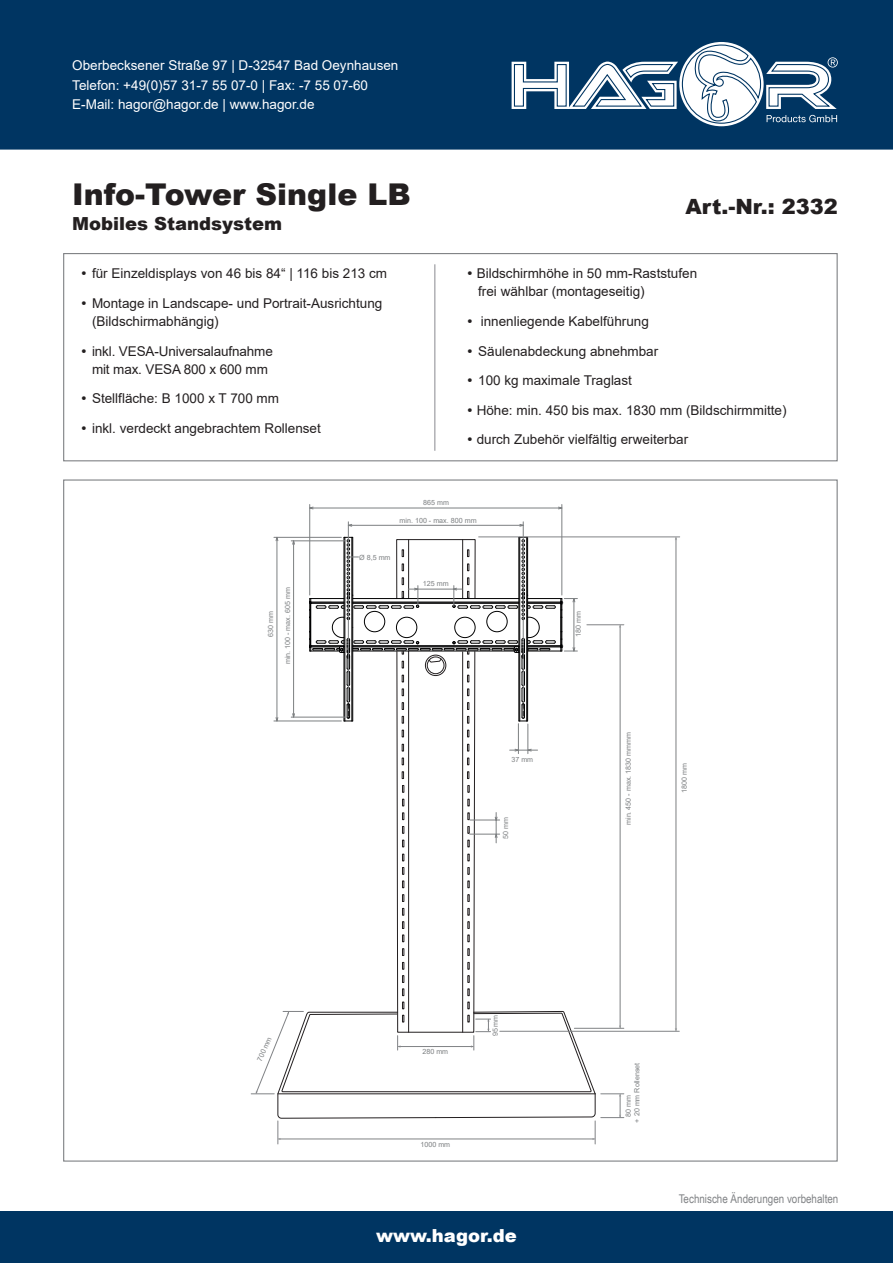
<style>
.page{position:relative;width:893px;height:1263px;background:#fff}
.page>*{position:absolute;margin:0;border:0;box-sizing:border-box;transform-origin:0 0}
.t1{font:900 30px "Arial";color:#231f20}
.t2{font:900 21px "Arial";color:#231f20}
.t3{font:900 18px "Arial";color:#231f20}
.t4{font:900 18px "Arial";color:#fff}
.t5{font:13.5px/29.5px "Arial";color:#231f20}
.t6{font:13.5px/19.5px "Arial";color:#fff}
.t7{font:12px "Arial Narrow";color:#808285}
.t8{font:7.2px/8.6px "Arial";color:#7c7f81}
</style>
<div class="page">
<div style="left:0;top:1212px;width:893px;height:51px;background:#003562"></div>
<div style="left:0;top:0;width:893px;height:150px;background:#003562"></div>
<svg style="left:483px;top:39px;width:376px;height:92px"></svg>
<div style="left:63px;top:253px;width:775px;height:208px;border:1px solid #808285"></div>
<hr style="left:434px;top:264px;width:2px;height:187px;background:#b0b1b5">
<hr style="left:310px;top:508px;width:252px;height:1px;background:#7c7f81">
<hr style="left:309px;top:504px;width:1px;height:91px;background:#7c7f81">
<hr style="left:562px;top:504px;width:1px;height:91px;background:#7c7f81">
<hr style="left:348px;top:522px;width:1px;height:178px;background:#7c7f81">
<hr style="left:523px;top:522px;width:1px;height:178px;background:#7c7f81">
<hr style="left:348px;top:525px;width:175px;height:1px;background:#7c7f81">
<hr style="left:500px;top:1031px;width:179px;height:1px;background:#808285">
<hr style="left:479px;top:537px;width:201px;height:1px;background:#808285">
<hr style="left:676px;top:538px;width:1px;height:492px;background:#7c7f81">
<svg style="left:251px;top:536px;width:373px;height:608px"></svg>
<hr style="left:496px;top:812px;width:1px;height:31px;background:#7c7f81">
<p class="t6" style="left:72px;top:56px;width:328px">Oberbecksener Straße 97 | D-32547 Bad Oeynhausen<br>Telefon: +49(0)57 31-7 55 07-0 | Fax: -7 55 07-60<br>E-Mail: hagor@hagor.de | www.hagor.de</p>
<h1 class="t1" style="left:72px;top:172px;width:340px">Info-Tower Single LB</h1>
<h3 class="t3" style="left:72px;top:211px;width:211px">Mobiles Standsystem</h3>
<p class="t5" style="left:92px;top:259px;width:297px">für Einzeldisplays von 46 bis 84“ | 116 bis 213 cm<br>Montage in Landscape- und Portrait-Ausrichtung</p>
<p class="t5" style="left:92px;top:306px;width:182px">(Bildschirmabhängig)<br>inkl. VESA-Universalaufnahme</p>
<p class="t5" style="left:92px;top:354px;width:230px">mit max. VESA 800 x 600 mm<br>Stellfläche: B 1000 x T 700 mm<br>inkl. verdeckt angebrachtem Rollenset</p>
<p class="t8" style="left:423px;top:498px;width:27px">865 mm</p>
<h2 class="t2" style="left:685px;top:191px;width:154px">Art.-Nr.: 2332</h2>
<p class="t5" style="left:477px;top:265px;width:222px;line-height:18px">Bildschirmhöhe in 50 mm-Raststufen frei wählbar (montageseitig)</p>
<p class="t5" style="left:477px;top:306px;width:311px;text-indent:4px">innenliegende Kabelführung<br>Säulenabdeckung abnehmbar<br>100 kg maximale Traglast<br>Höhe: min. 450 bis max. 1830 mm (Bildschirmmitte) durch Zubehör vielfältig erweiterbar</p>
<p class="t8" style="left:400px;top:516px;width:79px">min. 100 - max. 800 mm</p>
<p class="t8" style="left:359px;top:553px;width:33px">Ø 8,5 mm</p>
<p class="t8" style="left:423px;top:579px;width:27px">125 mm</p>
<p class="t8" style="left:283px;top:664px;width:79px;rotate:-90deg">min. 100 - max. 605 mm</p>
<p class="t8" style="left:266px;top:637px;width:27px;rotate:-90deg">630 mm</p>
<p class="t8" style="left:574px;top:637px;width:27px;rotate:-90deg">180 mm</p>
<p class="t8" style="left:511px;top:755px;width:23px">37 mm</p>
<p class="t8" style="left:501px;top:839px;width:23px;rotate:-90deg">50 mm</p>
<p class="t8" style="left:624px;top:825px;width:94px;rotate:-90deg">min. 450 - max. 1830 mmmm</p>
<p class="t8" style="left:680px;top:792px;width:31px;rotate:-90deg">1800 mm</p>
<p class="t8" style="left:255px;top:1059px;width:27px;rotate:-66deg">700 mm</p>
<p class="t8" style="left:422px;top:1047px;width:27px">280 mm</p>
<p class="t8" style="left:420px;top:1140px;width:31px">1000 mm</p>
<p class="t8" style="left:491px;top:1036px;width:23px;rotate:-90deg">95 mm</p>
<h3 class="t4" style="left:376px;top:1222px;width:142px">www.hagor.de</h3>
<p class="t8" style="left:624px;top:1122px;width:61px;text-indent:6px;rotate:-90deg">80 mm<br>+ 20 mm Rollenset</p>
<p class="t7" style="left:679px;top:1189px;width:161px">Technische Änderungen vorbehalten</p>
</div>
